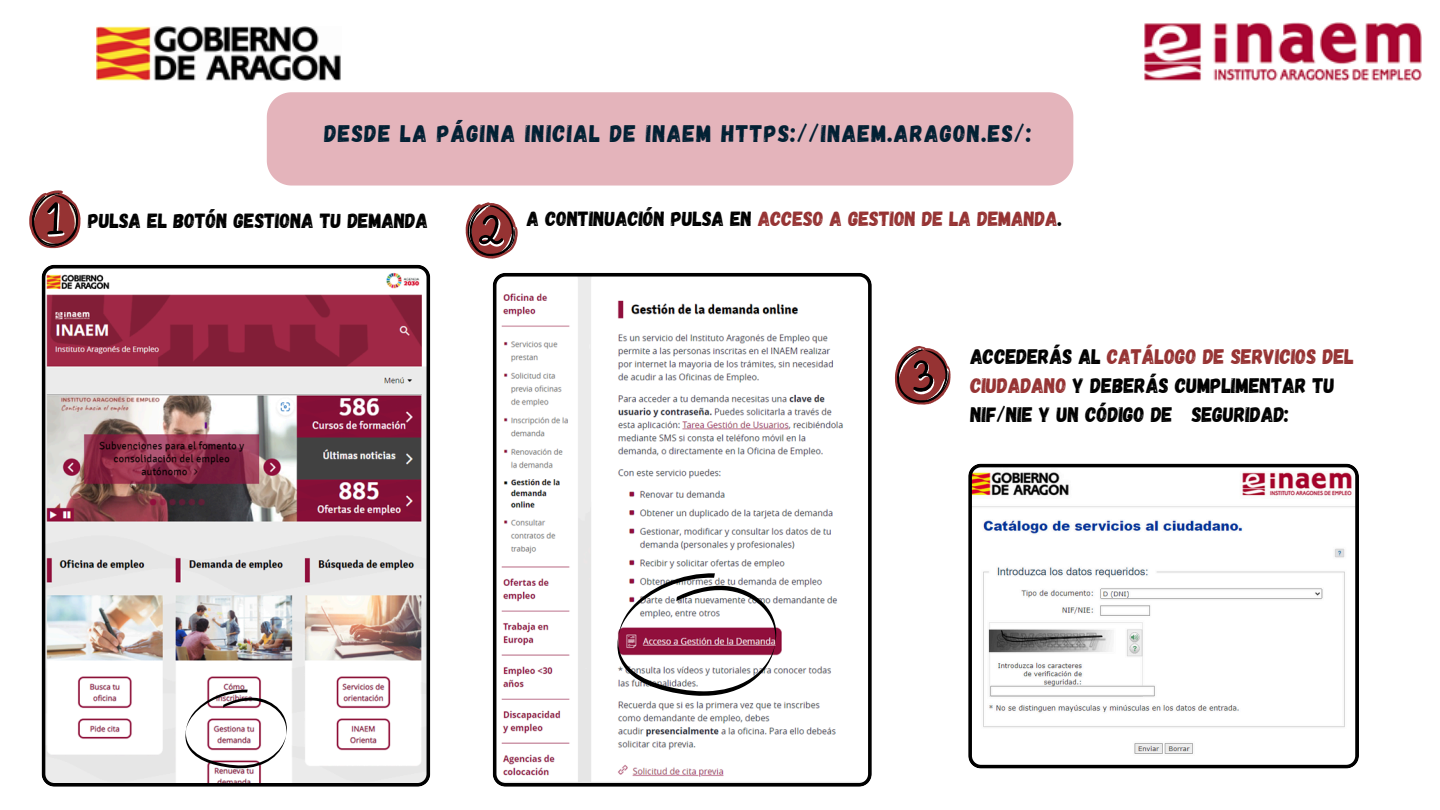
<style>
.page{position:relative;width:1440px;height:810px;background:#fff}
.page>*{position:absolute;margin:0;border:0;box-sizing:border-box;transform-origin:0 0}
.t1{font:23.9px "Gagalin";letter-spacing:.055em;color:#022033}
.t2{font:21px/29.2px "Gagalin";color:#000}
.t3{font:20.5px "Gagalin";color:#963333}
.t4{font:20.5px "Gagalin";color:#000}
.s1{color:#000}
.s2{color:#963333}
</style>
<div class="page">
<img style="left:97px;top:26px;width:244px;height:55px">
<img style="left:1144px;top:22px;width:277px;height:59px">
<img style="left:42px;top:265px;width:388px;height:522px">
<svg style="left:493px;top:273px;width:378px;height:514px"></svg>
<svg style="left:968px;top:464px;width:391px;height:305px"></svg>
<div style="left:267px;top:92px;width:806px;height:93px;background:#e4b4bb"></div>
<svg style="left:29px;top:190px;width:52px;height:58px"></svg>
<svg style="left:466px;top:202px;width:52px;height:57px"></svg>
<svg style="left:895px;top:346px;width:56px;height:59px"></svg>
<svg style="left:185px;top:689px;width:102px;height:80px"></svg>
<img style="left:617px;top:573px;width:159px;height:124px">
<p class="t1" style="left:324px;top:118px;width:709px">DESDE LA PÁGINA INICIAL DE INAEM HTTPS://INAEM.ARAGON.ES/:</p>
<p class="t4" style="left:88px;top:207px;width:342px">PULSA EL BOTÓN GESTIONA TU DEMANDA</p>
<p class="t3" style="left:527px;top:205px;width:537px"><span class="s1">A CONTINUACIÓN PULSA EN</span> ACCESO A GESTION DE LA DEMANDA<span class="s1">.</span></p>
<p class="t2" style="left:970px;top:341px;width:385px">ACCEDERÁS AL <span class="s2">CATÁLOGO DE SERVICIOS DEL<br>CIUDADANO</span> Y DEBERÁS CUMPLIMENTAR TU<br>NIF/NIE Y UN CÓDIGO DE SEGURIDAD:</p>
</div>
